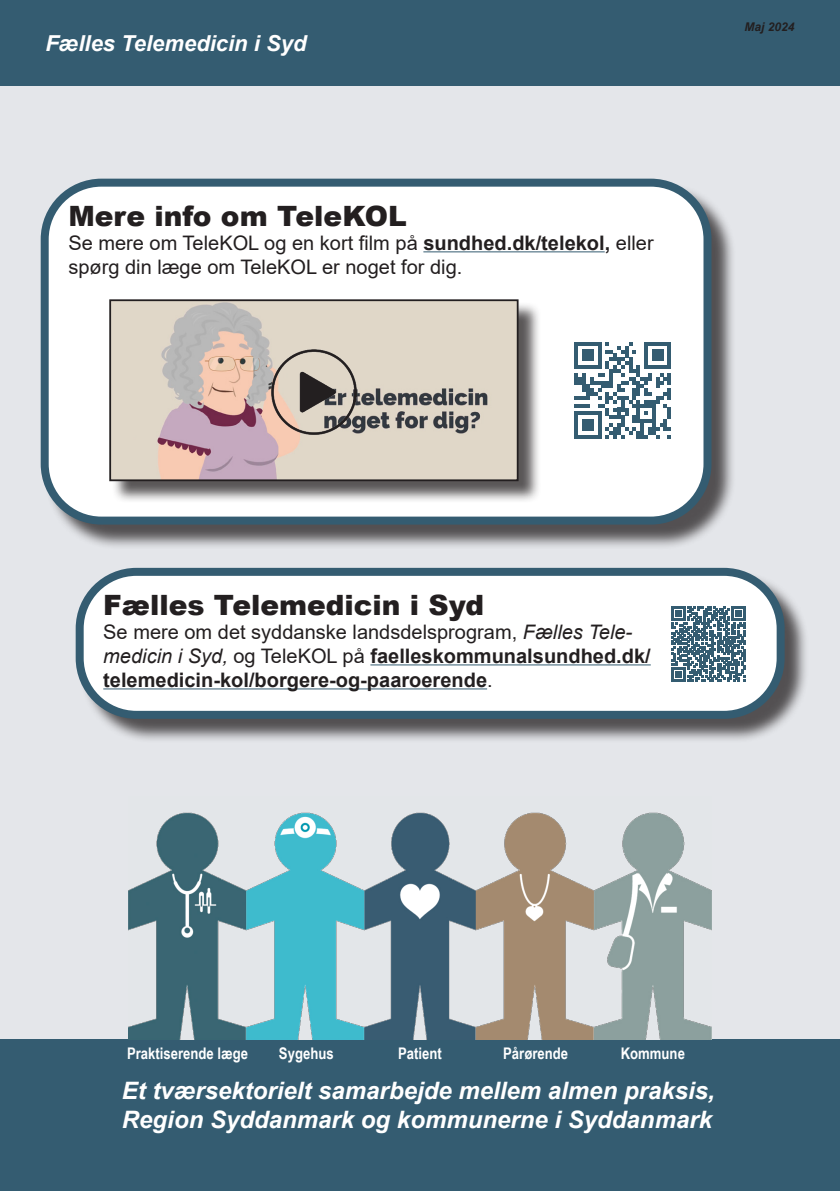
<style>
.page{position:relative;width:840px;height:1191px;background:#fff}
.page>*{position:absolute;margin:0;border:0;box-sizing:border-box;transform-origin:0 0}
.t1{font:900 28px "Arial";color:#231f20}
.brod_hvid_11_kursiv{font:italic 700 24px/28.8px "Arial";color:#fff}
.brod_hvid_11_kursiv-2{font:italic 700 22px "Arial";color:#fff}
.Brodtekst{font:700 20px/24px "Arial";color:#231f20}
.Brodtekst-2{font:20px/24px "Arial";color:#231f20}
.t2{font:700 16px "Arial Narrow";color:#fff}
.t3{font:italic 700 12px "Arial";color:#231f20}
.s1{font-weight:700}
.s2{font-weight:400}
.s3{font-weight:400;font-style:italic}
</style>
<div class="page">
<div style="left:0;top:0;width:839px;height:1191px;background:#e4e6ea"></div>
<div style="left:44px;top:182px;width:692px;height:368px;background:#231f20;opacity:.75"></div>
<div style="left:45px;top:183px;width:662px;height:337px;background:#fff;border-radius:57px"></div>
<div style="left:41px;top:179px;width:670px;height:345px;border:8px solid #345c71;border-radius:57px"></div>
<div style="left:0;top:1039px;width:839px;height:152px;background:#345c71"></div>
<div style="left:0;top:0;width:839px;height:85px;background:#345c71"></div>
<hr style="left:423px;top:251px;width:181px;height:1px;background:#345c71">
<div style="left:79px;top:571px;width:730px;height:172px;background:#231f20;opacity:.75"></div>
<div style="left:80px;top:572px;width:700px;height:143px;background:#fff;border-radius:57px"></div>
<div style="left:76px;top:568px;width:708px;height:151px;border:8px solid #345c71;border-radius:57px"></div>
<hr style="left:370px;top:664px;width:280px;height:1px;background:#345c71">
<hr style="left:103px;top:688px;width:384px;height:1px;background:#345c71">
<img style="left:128px;top:812px;width:583px;height:227px">
<div style="left:111px;top:301px;width:429px;height:203px;background:#231f20;opacity:.75"></div>
<img style="left:112px;top:302px;width:403px;height:176px">
<div style="left:109px;top:299px;width:409px;height:182px;border:2px solid #231f20"></div>
<img style="left:251px;top:329px;width:125px;height:125px">
<svg style="left:574px;top:342px;width:96px;height:96px"></svg>
<svg style="left:671px;top:607px;width:74px;height:74px"></svg>
<p class="brod_hvid_11_kursiv-2" style="left:45px;top:28px;width:262px">Fælles Telemedicin i Syd</p>
<h2 class="t1" style="left:68px;top:195px;width:340px">Mere info om TeleKOL</h2>
<p class="Brodtekst-2" style="left:68px;top:231px;width:586px">Se mere om TeleKOL og en kort film på <span class="s1">sundhed.dk/telekol,</span> eller spørg din læge om TeleKOL er noget for dig.</p>
<p class="t3" style="left:744px;top:19px;width:52px">Maj 2024</p>
<h2 class="t1" style="left:103px;top:584px;width:382px">Fælles Telemedicin i Syd</h2>
<p class="Brodtekst" style="left:103px;top:620px;width:548px"><span class="s2">Se mere om det syddanske landsdelsprogram,</span> <span class="s3">Fælles Tele&shy;medicin i Syd,</span> <span class="s2">og TeleKOL på</span> faelleskommunalsundhed.dk/ telemedicin-kol/borgere-og-paaroerende<span class="s2">.</span></p>
<p class="t2" style="left:127px;top:1041px;width:123px">Praktiserende læge</p>
<p class="t2" style="left:279px;top:1041px;width:56px">Sygehus</p>
<p class="t2" style="left:398px;top:1041px;width:45px">Patient</p>
<p class="t2" style="left:503px;top:1041px;width:66px">Pårørende</p>
<p class="t2" style="left:620px;top:1041px;width:66px">Kommune</p>
<p class="brod_hvid_11_kursiv" style="left:122px;top:1077px;width:594px">Et tværsektorielt samarbejde mellem almen praksis,<br>Region Syddanmark og kommunerne i Syddanmark</p>
</div>
